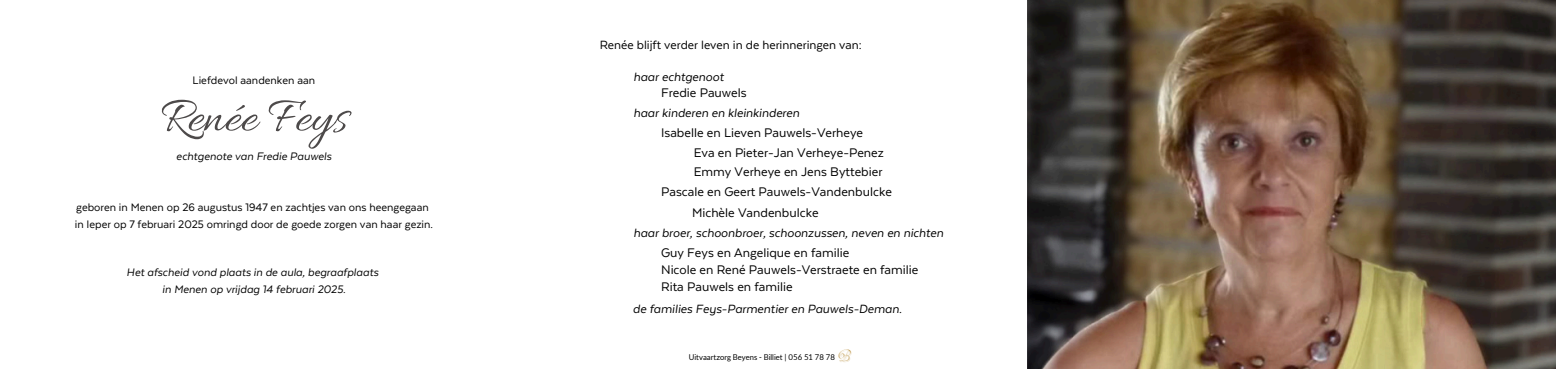
<style>
.page{position:relative;width:1556px;height:369px;background:#fff}
.page>*{position:absolute;margin:0;border:0;box-sizing:border-box;transform-origin:0 0}
.t1{font:50.88px "Allura";color:#4d4a4a}
.t2{font:14.38px/16.9px "Texta";color:#000}
.t3{font:italic 13.75px "Texta";color:#000}
.t4{font:13.75px "Texta";color:#000}
.t5{font:12.5px/16.9px "Texta";color:#000}
.t6{font:italic 12.5px/16.9px "Texta";color:#000;text-align:center}
.t7{font:7.88px "Alilato";color:#000}
.s1{font-family:"Vanden Velde Script";font-size:15.5px;color:rgb(187 146 64/.4)}
</style>
<div class="page">
<img style="left:1027px;top:0;width:528px;height:368px">
<p class="t5" style="left:193px;top:71px;width:124px">Liefdevol aandenken aan</p>
<h1 class="t1" style="left:160px;top:88px;width:189px">Renée Feys</h1>
<p class="t6" style="left:176px;top:148px;width:157px">echtgenote van Fredie Pauwels</p>
<p class="t5" style="left:75px;top:198px;width:360px">geboren in Menen op 26 augustus 1947 en zachtjes van ons heengegaan in Ieper op 7 februari 2025 omringd door de goede zorgen van haar gezin.</p>
<p class="t6" style="left:127px;top:263px;width:253px">Het afscheid vond plaats in de aula, begraafplaats in Menen op vrijdag 14 februari 2025.</p>
<p class="t4" style="left:599px;top:37px;width:264px">Renée blijft verder leven in de herinneringen van:</p>
<p class="t3" style="left:633px;top:69px;width:92px">haar echtgenoot</p>
<p class="t3" style="left:633px;top:106px;width:168px">haar kinderen en kleinkinderen</p>
<p class="t2" style="left:661px;top:124px;width:203px">Isabelle en Lieven Pauwels-Verheye</p>
<p class="t2" style="left:693px;top:144px;width:192px">Eva en Pieter-Jan Verheye-Penez</p>
<p class="t2" style="left:693px;top:163px;width:190px">Emmy Verheye en Jens Byttebier</p>
<p class="t2" style="left:661px;top:183px;width:232px">Pascale en Geert Pauwels-Vandenbulcke</p>
<p class="t2" style="left:692px;top:204px;width:128px">Michèle Vandenbulcke</p>
<p class="t3" style="left:633px;top:225px;width:312px">haar broer, schoonbroer, schoonzussen, neven en nichten</p>
<p class="t2" style="left:661px;top:244px;width:259px">Guy Feys en Angelique en familie<br>Nicole en René Pauwels-Verstraete en familie<br>Rita Pauwels en familie</p>
<p class="t3" style="left:633px;top:302px;width:270px">de families Feys-Parmentier en Pauwels-Deman.</p>
<p class="t2" style="left:661px;top:84px;width:87px">Fredie Pauwels</p>
<p class="t7" style="left:689px;top:351px;width:163px">Uitvaartzorg Beyens - Billiet | 056 51 78 78 <span class="s1">B</span></p>
</div>
